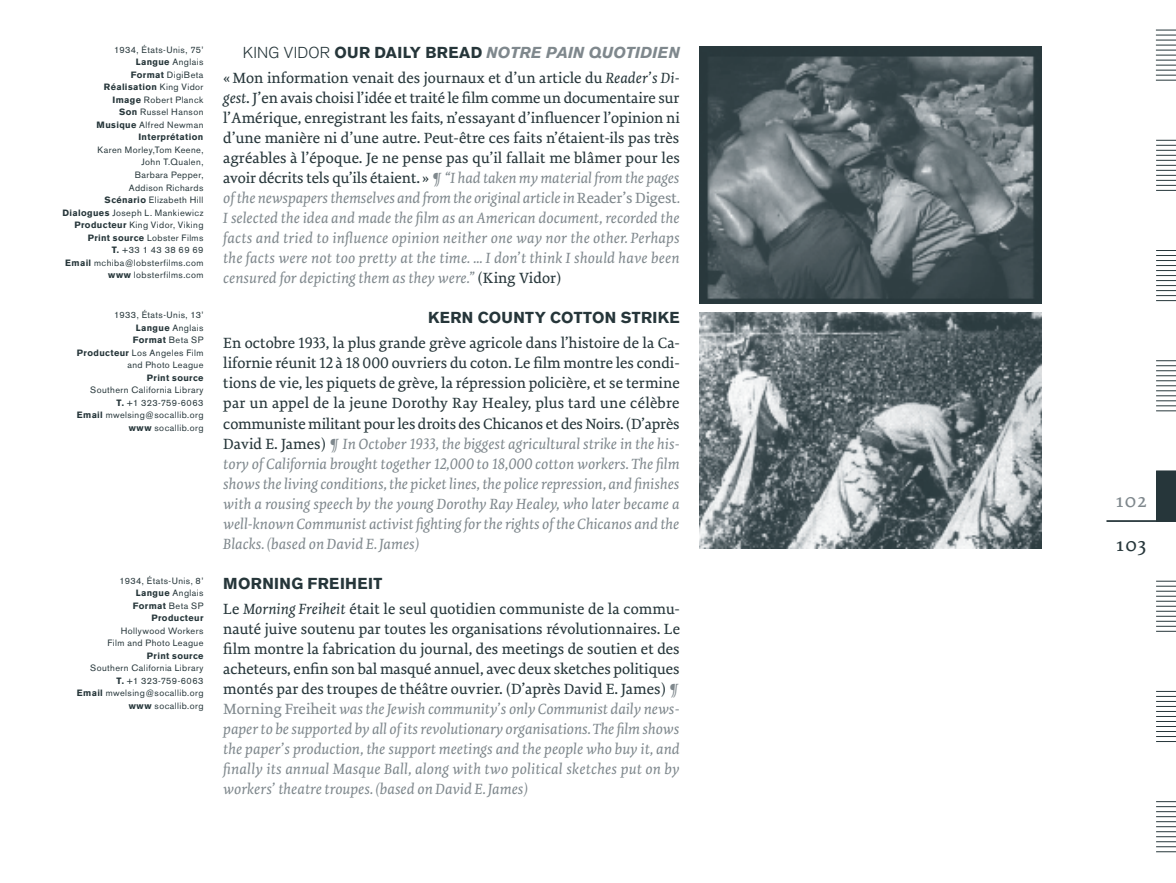
<style>
.page{position:relative;width:1176px;height:883px;background:#fff}
.page>*{position:absolute;margin:0;border:0;box-sizing:border-box;transform-origin:0 0}
.t1{font:21px "Tiina";color:#26363a}
.t2{font:21px "Tiina";color:#7f888d}
.t3{font:italic 15.75px/19.9px "Tiina";letter-spacing:-.005em;color:#7f888d;text-align:justify}
.t4{font:15.75px/19.9px "Tiina";letter-spacing:.005em;color:#26363a;text-align:justify}
.t5{font:700 15.75px "Akzidenz Grotesk BE";letter-spacing:.025em;color:#26363a}
.t6{font:italic 700 15.75px "Akzidenz Grotesk BE";letter-spacing:.015em;color:#7f888d}
.t7{font:300 15.75px "Akzidenz Grotesk BE";letter-spacing:.015em;color:#26363a}
.t8{font:9.1px/12.6px "Akzidenz Grotesk BE";letter-spacing:.045em;color:#26363a;text-align:right}
.t9{font:700 9.1px "Akzidenz Grotesk BE";color:#26363a}
.s1{font-weight:700}
.s2{font-style:normal;color:#26363a}
.s3{font-style:italic}
.s4{font-style:italic;color:#7f888d}
.s5{color:#7f888d}
.s6{color:#26363a}
.s7{font-style:normal}
</style>
<div class="page">
<img style="left:699px;top:312px;width:343px;height:237px">
<img style="left:699px;top:47px;width:343px;height:256px">
<svg style="left:1156px;top:140px;width:20px;height:51px"></svg>
<svg style="left:1156px;top:250px;width:20px;height:51px"></svg>
<svg style="left:1156px;top:360px;width:20px;height:52px"></svg>
<svg style="left:1156px;top:30px;width:20px;height:51px"></svg>
<svg style="left:1156px;top:581px;width:20px;height:51px"></svg>
<svg style="left:1156px;top:691px;width:20px;height:51px"></svg>
<svg style="left:1156px;top:801px;width:20px;height:51px"></svg>
<hr style="left:1106px;top:520px;width:70px;height:2px;background:#26363a">
<div style="left:1156px;top:471px;width:20px;height:50px;background:#26363a"></div>
<p class="t8" style="left:97px;top:43px;width:108px">1934, États-Unis, 75’<br><span class="s1">Langue</span> Anglais<br><span class="s1">Format</span> DigiBeta<br><span class="s1">Réalisation</span> King Vidor<br><span class="s1">Image</span> Robert Planck<br><span class="s1">Son</span> Russel Hanson<br><span class="s1">Musique</span> Alfred Newman<br><span class="s1">Interprétation</span></p>
<p class="t8" style="left:62px;top:143px;width:142px">Karen Morley,Tom Keene,<br>John T.Qualen,<br>Barbara Pepper,<br>Addison Richards<br><span class="s1">Scénario</span> Elizabeth Hill<br><span class="s1">Dialogues</span> Joseph L. Mankiewicz<br><span class="s1">Producteur</span> King Vidor, Viking<br><span class="s1">Print source</span> Lobster Films<br><span class="s1">T.</span> +33 1 43 38 69 69<br><span class="s1">Email</span> mchiba@lobsterfilms.com <span class="s1">www</span> lobsterfilms.com</p>
<p class="t8" style="left:77px;top:309px;width:128px">1933, États-Unis, 13’<br><span class="s1">Langue</span> Anglais<br><span class="s1">Format</span> Beta SP<br><span class="s1">Producteur</span> Los Angeles Film and Photo League</p>
<p class="t9" style="left:147px;top:372px;width:58px">Print source</p>
<p class="t8" style="left:77px;top:384px;width:128px">Southern California Library<br><span class="s1">T.</span> +1 323-759-6063<br><span class="s1">Email</span> mwelsing@socallib.org <span class="s1">www</span> socallib.org</p>
<p class="t8" style="left:120px;top:574px;width:85px">1934, États-Unis, 8’<br><span class="s1">Langue</span> Anglais<br><span class="s1">Format</span> Beta SP<br><span class="s1">Producteur</span></p>
<p class="t8" style="left:108px;top:624px;width:97px">Hollywood Workers<br>Film and Photo League</p>
<p class="t9" style="left:147px;top:650px;width:58px">Print source</p>
<p class="t8" style="left:77px;top:662px;width:128px">Southern California Library<br><span class="s1">T.</span> +1 323-759-6063<br><span class="s1">Email</span> mwelsing@socallib.org <span class="s1">www</span> socallib.org</p>
<p class="t7" style="left:243px;top:43px;width:105px">KING VIDOR <span class="s1">OUR</span></p>
<p class="t5" style="left:374px;top:43px;width:75px">DAILY BREA</p>
<p class="t6" style="left:471px;top:43px;width:211px"><span class="s2">D</span> NOTRE PAIN QUOTIDIEN</p>
<p class="t4" style="left:223px;top:67px;width:458px">« Mon information venait des journaux et d’un article du <span class="s3">Reader’s Di&shy;gest</span>. J’en avais choisi l’idée et traité le film comme un documentaire sur l’Amérique, enregistrant les faits, n’essayant d’influencer l’opinion ni d’une manière ni d’une autre. Peut-être ces faits n’étaient-ils pas très agréables à l’époque. Je ne pense pas qu’il fallait me blâmer pour les avoir décrits tels qu’ils étaient.» <span class="s4">¶ “I had taken my material from the pages of the newspapers themselves and from the original article in</span> <span class="s5">Reader’s Digest</span><span class="s4">.<br>I selected the idea and made the film as an American document, recorded the facts and tried to influence opinion neither one way nor the other. Perhaps the facts were not too pretty at the time. … I don’t think I should have been censured for depicting them as they were.”</span> (King Vidor)</p>
<p class="t5" style="left:428px;top:309px;width:24px">KERN</p>
<p class="t5" style="left:478px;top:309px;width:13px">COUNT</p>
<p class="t5" style="left:535px;top:309px;width:28px">Y COTTON</p>
<p class="t5" style="left:621px;top:309px;width:10px">STRI</p>
<p class="t5" style="left:658px;top:309px;width:22px">KE</p>
<p class="t3" style="left:223px;top:333px;width:458px"><span class="s2">En octobre 1933, la plus grande grève agricole dans l’histoire de la Ca&shy;lifornie réunit 12 à 18 000 ouvriers du coton. Le film montre les condi&shy;tions de vie, les piquets de grève, la répression policière, et se termine par un appel de la jeune Dorothy Ray Healey, plus tard une célèbre communiste militant pour les droits des Chicanos et des Noirs. (D’après David E. James)</span> ¶ In October 1933, the biggest agricultural strike in the his&shy;tory of California brought together 12,000 to 18,000 cotton workers. The film shows the living conditions, the picket lines, the police repression, and finishes with a rousing speech by the young Dorothy Ray Healey, who later became a well-known Communist activist fighting for the rights of the Chicanos and the Blacks. (based on David E. James)</p>
<p class="t5" style="left:223px;top:574px;width:12px">MORNIN</p>
<p class="t5" style="left:291px;top:574px;width:37px">G FREIHEIT</p>
<p class="t3" style="left:223px;top:598px;width:458px"><span class="s2">Le</span> <span class="s6">Morning Freiheit</span> <span class="s2">était le seul quotidien communiste de la commu&shy;nauté juive soutenu par toutes les organisations révolutionnaires. Le film montre la fabrication du journal, des meetings de soutien et des acheteurs, enfin son bal masqué annuel, avec deux sketches politiques montés par des troupes de théâtre ouvrier. (D’après David E. James)</span> ¶ <span class="s7">Morning Freiheit</span> was the Jewish community’s only Communist daily news&shy;paper to be supported by all of its revolutionary organisations. The film shows the paper’s production, the support meetings and the people who buy it, and finally its annual Masque Ball, along with two political sketches put on by workers’ theatre troupes. (based on David E. James)</p>
<h1 class="t2" style="left:1116px;top:486px;width:32px">102</h1>
<h1 class="t1" style="left:1116px;top:530px;width:32px">103</h1>
</div>
